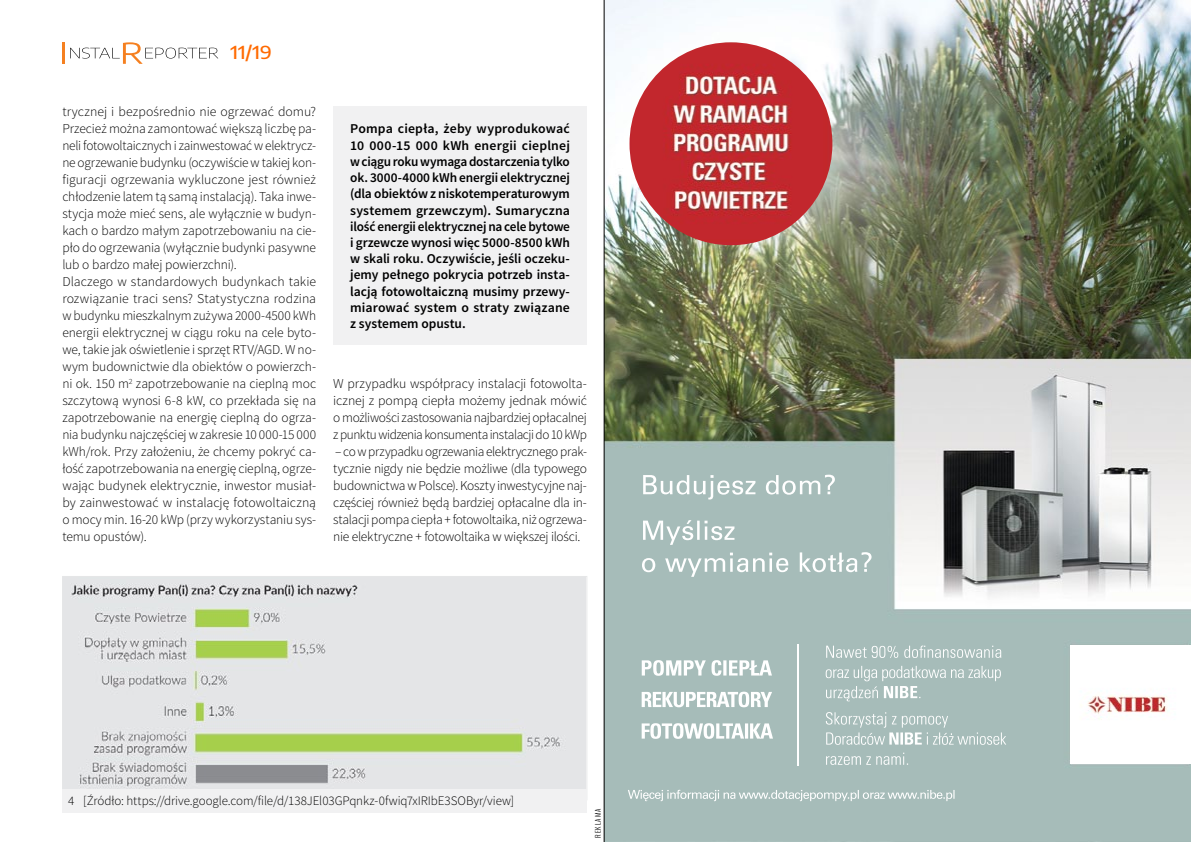
<style>
.page{position:relative;width:1191px;height:842px;background:#fff}
.page>*{position:absolute;margin:0;border:0;box-sizing:border-box;transform-origin:0 0}
.t1{font:500 18px "Encode Sans";color:#ff6a00;scale:1.11 1}
.t2{font:300 13.5px/17px "Source Sans Pro";letter-spacing:-.01em;color:#000;text-align:justify}
.t3{font:600 13.5px/16.2px "Source Sans Pro";letter-spacing:.005em;color:#000;text-align:justify}
.t4{font:300 13px "Source Sans Pro";letter-spacing:-.005em;color:#000}
.t5{font:300 7px "Oswald";letter-spacing:.13em;color:#000}
</style>
<div class="page">
<div style="left:333px;top:106px;width:254px;height:239px;background:#f1f1f2"></div>
<img style="left:64px;top:578px;width:521px;height:211px">
<div style="left:62px;top:789px;width:525px;height:24px;background:#f1f1f2"></div>
<img style="left:604px;top:0;width:587px;height:842px">
<hr style="left:62px;top:43px;width:3px;height:21px;background:#f58020">
<svg style="left:70px;top:42px;width:148px;height:22px"></svg>
<h1 class="t1" style="left:230px;top:40px;width:39px">11/19</h1>
<p class="t2" style="left:62px;top:103px;width:255px;text-align:left">trycznej i bezpośrednio nie ogrzewać domu?<br>Przecież można zamontować większą liczbę pa&shy;neli fotowoltaicznych i zainwestować w elektrycz&shy;ne ogrzewanie budynku (oczywiście w takiej kon&shy;figuracji ogrzewania wykluczone jest również chłodzenie latem tą samą instalacją). Taka inwe&shy;stycja może mieć sens, ale wyłącznie w budyn&shy;kach o bardzo małym zapotrzebowaniu na cie&shy;pło do ogrzewania (wyłącznie budynki pasywne lub o bardzo małej powierzchni).<br>Dlaczego w standardowych budynkach takie rozwiązanie traci sens? Statystyczna rodzina w budynku mieszkalnym zużywa 2000-4500 kWh energii elektrycznej w ciągu roku na cele byto&shy;we, takie jak oświetlenie i sprzęt RTV/AGD. W no&shy;wym budownictwie dla obiektów o powierzch&shy;ni ok. 150 m<sup>2</sup> zapotrzebowanie na cieplną moc szczytową wynosi 6-8 kW, co przekłada się na zapotrzebowanie na energię cieplną do ogrza&shy;nia budynku najczęściej w zakresie 10 000-15 000 kWh/rok. Przy założeniu, że chcemy pokryć ca&shy;łość zapotrzebowania na energię cieplną, ogrze&shy;wając budynek elektrycznie, inwestor musiał&shy;by zainwestować w instalację fotowoltaiczną o mocy min. 16-20 kWp (przy wykorzystaniu sys&shy;temu opustów).</p>
<p class="t3" style="left:350px;top:121px;width:221px">Pompa ciepła, żeby wyprodukować 10 000-15 000 kWh energii cieplnej w ciągu roku wymaga dostarczenia tylko ok. 3000-4000 kWh energii elektrycznej (dla obiektów z niskotemperaturowym systemem grzewczym). Sumaryczna ilość energii elektrycznej na cele bytowe i grzewcze wynosi więc 5000-8500 kWh w skali roku. Oczywiście, jeśli oczeku&shy;jemy pełnego pokrycia potrzeb insta&shy;lacją fotowoltaiczną musimy przewy&shy;miarować system o straty związane z systemem opustu.</p>
<p class="t2" style="left:333px;top:375px;width:255px">W przypadku współpracy instalacji fotowolta&shy;icznej z pompą ciepła możemy jednak mówić o możliwości zastosowania najbardziej opłacalnej z punktu widzenia konsumenta instalacji do 10 kWp</p>
<p class="t2" style="left:333px;top:443px;width:255px">– co w przypadku ogrzewania elektrycznego prak&shy;tycznie nigdy nie będzie możliwe (dla typowego budownictwa w Polsce). Koszty inwestycyjne naj&shy;częściej również będą bardziej opłacalne dla in&shy;stalacji pompa ciepła + fotowoltaika, niż ogrzewa&shy;nie elektryczne + fotowoltaika w większej ilości.</p>
<p class="t4" style="left:68px;top:792px;width:447px">4 [Źródło: https://drive.google.com/file/d/138JEl03GPqnkz-0fwiq7xIRIbE3SOByr/view]</p>
<p class="t5" style="left:593px;top:838px;width:31px;rotate:-90deg">reklama</p>
</div>
